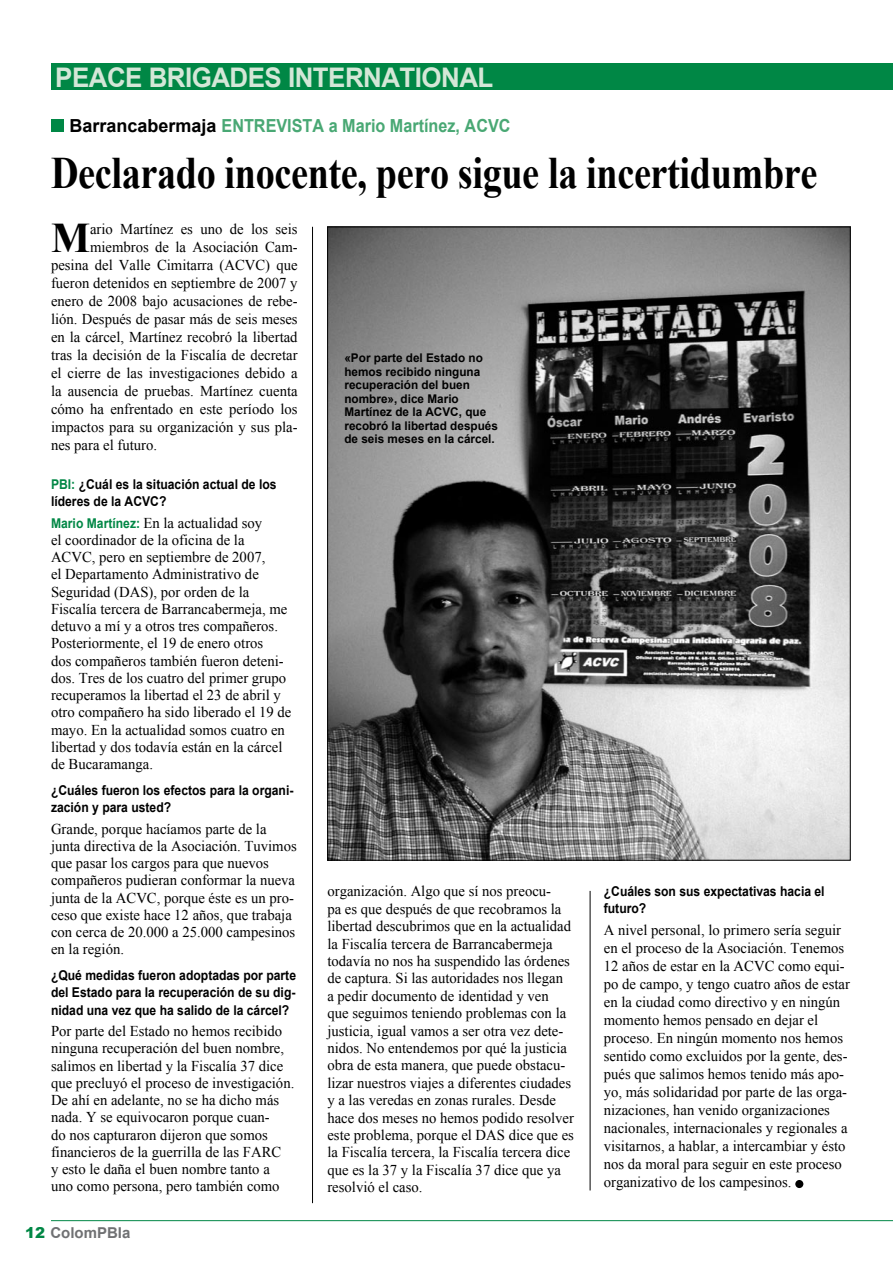
<style>
.page{position:relative;width:893px;height:1263px;background:#fff}
.page>*{position:absolute;margin:0;border:0;box-sizing:border-box;transform-origin:0 0}
.t1{font:700 45px "Times New Roman";letter-spacing:-.01em;color:#000;scale:.85 1}
.t2{font:700 42.15px "Times New Roman";color:#000}
.t3{font:700 27px "Arial";letter-spacing:-.02em;color:#d4e7d7;scale:.96 1}
.t4{font:700 18px "Arial";color:#49a874;scale:.9 1}
.t5{font:15px/17.2px "Times New Roman";color:#000}
.t6{font:700 15px "Arial";color:#707173}
.t7{font:700 13.5px/17.2px "Arial";color:#000;scale:.9 1}
.t8{font:700 12px/13.5px "Arial";color:#000}
.s1{color:#000}
.s2{color:#008745}
.s3{font-family:"Arial";font-weight:700;font-size:13.5px;color:#008745}
.s4{font-weight:900;color:#008745}
</style>
<div class="page">
<div style="left:51px;top:64px;width:842px;height:26px;background:#008745"></div>
<div style="left:51px;top:120px;width:12px;height:12px;background:#008745"></div>
<div style="left:795px;top:1180px;width:8px;height:8px;background:#000;border-radius:50%"></div>
<hr style="left:51px;top:1220px;width:842px;height:1px;background:#008745">
<img style="left:329px;top:229px;width:519px;height:629px">
<hr style="left:312px;top:227px;width:1px;height:976px;background:#000">
<hr style="left:590px;top:891px;width:1px;height:299px;background:#000">
<h3 class="t3" style="left:55px;top:59px;width:458px">PEACE BRIGADES INTERNATIONAL</h3>
<p class="t4" style="left:69px;top:114px;width:492px"><span class="s1">Barrancabermaja</span> ENTREVISTA a Mario Martínez, ACVC</p>
<h1 class="t1" style="left:51px;top:142px;width:903px">Declarado inocente, pero sigue la incertidumbre</h1>
<h2 class="t2" style="left:51px;top:209px;width:41px">M</h2>
<p class="t5" style="left:90px;top:220px;width:209px">ario Martínez es uno de los seis</p>
<p class="t5" style="left:90px;top:238px;width:209px">miembros de la Asociación Cam-</p>
<p class="t5" style="left:51px;top:256px;width:248px">pesina del Valle Cimitarra (ACVC) que</p>
<p class="t5" style="left:51px;top:274px;width:248px">fueron detenidos en septiembre de 2007 y</p>
<p class="t5" style="left:51px;top:292px;width:248px">enero de 2008 bajo acusaciones de rebe-</p>
<p class="t5" style="left:51px;top:310px;width:248px">lión. Después de pasar más de seis meses</p>
<p class="t5" style="left:51px;top:328px;width:248px">en la cárcel, Martínez recobró la libertad</p>
<p class="t5" style="left:51px;top:346px;width:248px">tras la decisión de la Fiscalía de decretar</p>
<p class="t5" style="left:51px;top:364px;width:248px">el cierre de las investigaciones debido a</p>
<p class="t5" style="left:51px;top:382px;width:248px">la ausencia de pruebas. Martínez cuenta</p>
<p class="t5" style="left:51px;top:400px;width:248px">cómo ha enfrentado en este período los</p>
<p class="t5" style="left:51px;top:418px;width:248px">impactos para su organización y sus pla-</p>
<p class="t5" style="left:51px;top:436px;width:108px">nes para el futuro.</p>
<p class="t7" style="left:51px;top:476px;width:252px"><span class="s2">PBI:</span> ¿Cuál es la situación actual de los líderes de la ACVC?</p>
<p class="t5" style="left:51px;top:514px;width:242px"><span class="s3">Mario Martínez:</span> En la actualidad soy<br>el coordinador de la oficina de la ACVC, pero en septiembre de 2007,<br>el Departamento Administrativo de Seguridad (DAS), por orden de la Fiscalía tercera de Barrancabermeja, me detuvo a mí y a otros tres compañeros.<br>Posteriormente, el 19 de enero otros<br>dos compañeros también fueron deteni&shy;dos. Tres de los cuatro del primer grupo recuperamos la libertad el 23 de abril y otro compañero ha sido liberado el 19 de mayo. En la actualidad somos cuatro en libertad y dos todavía están en la cárcel de Bucaramanga.</p>
<p class="t7" style="left:51px;top:782px;width:271px">¿Cuáles fueron los efectos para la organi&shy;zación y para usted?</p>
<p class="t5" style="left:51px;top:820px;width:247px">Grande, porque hacíamos parte de la junta directiva de la Asociación. Tuvimos que pasar los cargos para que nuevos compañeros pudieran conformar la nueva junta de la ACVC, porque éste es un pro&shy;ceso que existe hace 12 años, que trabaja con cerca de 20.000 a 25.000 campesinos en la región.</p>
<p class="t7" style="left:51px;top:967px;width:274px;text-align:justify">¿Qué medidas fueron adoptadas por parte del Estado para la recuperación de su dig&shy;nidad una vez que ha salido de la cárcel?</p>
<p class="t5" style="left:51px;top:1022px;width:245px">Por parte del Estado no hemos recibido ninguna recuperación del buen nombre, salimos en libertad y la Fiscalía 37 dice que precluyó el proceso de investigación.<br>De ahí en adelante, no se ha dicho más nada. Y se equivocaron porque cuan-<br>do nos capturaron dijeron que somos financieros de la guerrilla de las FARC<br>y esto le daña el buen nombre tanto a uno como persona, pero también como</p>
<p class="t8" style="left:344px;top:352px;width:155px">«Por parte del Estado no hemos recibido ninguna recuperación del buen nombre», dice Mario<br>Martínez de la ACVC, que recobró la libertad después de seis meses en la cárcel.</p>
<p class="t5" style="left:327px;top:882px;width:248px">organización. Algo que sí nos preocu-<br>pa es que después de que recobramos la libertad descubrimos que en la actualidad la Fiscalía tercera de Barrancabermeja todavía no nos ha suspendido las órdenes de captura. Si las autoridades nos llegan<br>a pedir documento de identidad y ven<br>que seguimos teniendo problemas con la justicia, igual vamos a ser otra vez dete&shy;nidos. No entendemos por qué la justicia obra de esta manera, que puede obstacu&shy;lizar nuestros viajes a diferentes ciudades y a las veredas en zonas rurales. Desde hace dos meses no hemos podido resolver este problema, porque el DAS dice que es la Fiscalía tercera, la Fiscalía tercera dice que es la 37 y la Fiscalía 37 dice que ya resolvió el caso.</p>
<p class="t7" style="left:604px;top:883px;width:247px">¿Cuáles son sus expectativas hacia el futuro?</p>
<p class="t5" style="left:604px;top:921px;width:248px;line-height:18px">A nivel personal, lo primero sería seguir en el proceso de la Asociación. Tenemos 12 años de estar en la ACVC como equi&shy;po de campo, y tengo cuatro años de estar en la ciudad como directivo y en ningún momento hemos pensado en dejar el proceso. En ningún momento nos hemos sentido como excluidos por la gente, des&shy;pués que salimos hemos tenido más apo&shy;yo, más solidaridad por parte de las orga&shy;nizaciones, han venido organizaciones nacionales, internacionales y regionales a visitarnos, a hablar, a intercambiar y ésto nos da moral para seguir en este proceso organizativo de los campesinos.</p>
<p class="t6" style="left:25px;top:1222px;width:107px"><span class="s4">12</span> ColomPBIa</p>
</div>
